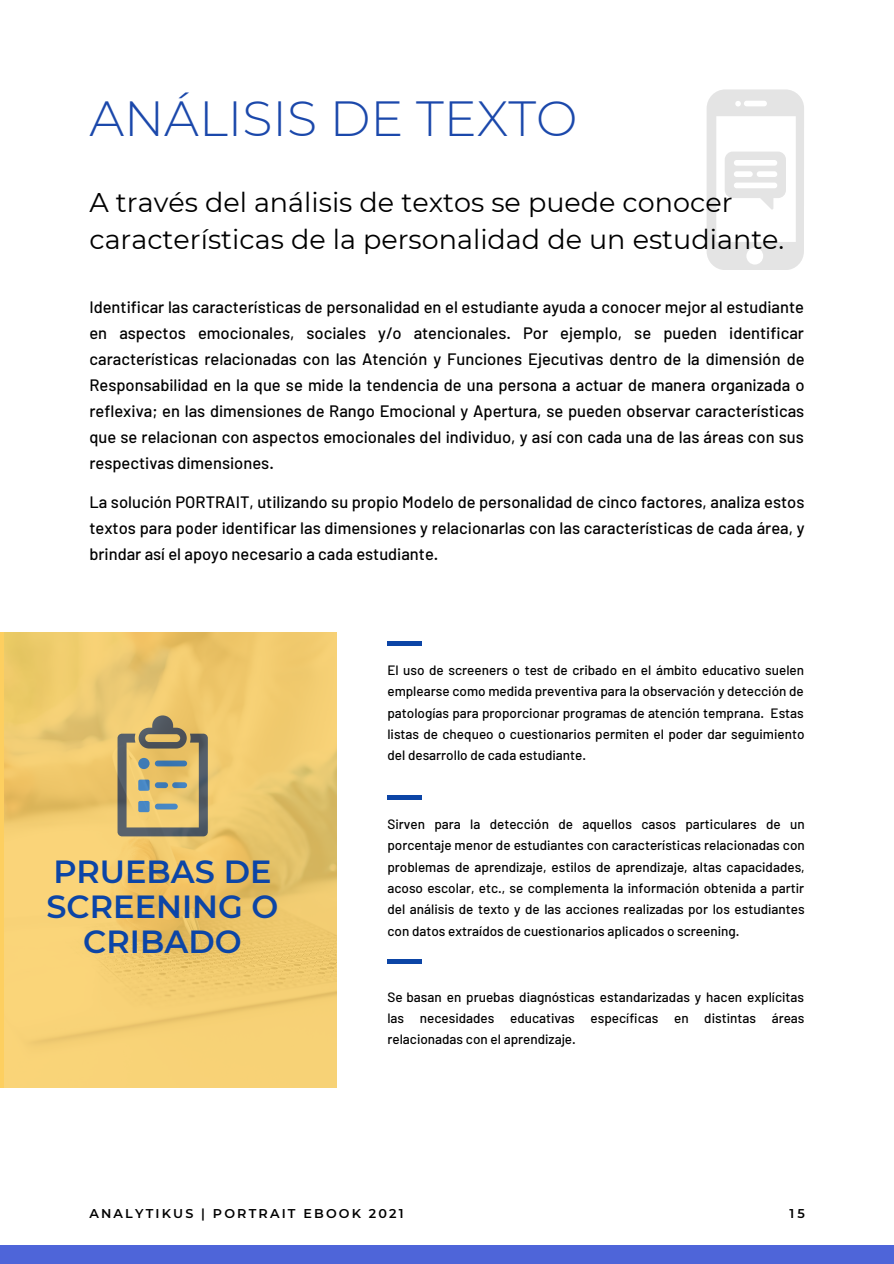
<style>
.page{position:relative;width:894px;height:1264px;background:#fff}
.page>*{position:absolute;margin:0;border:0;box-sizing:border-box;transform-origin:0 0}
.t1{font:300 49.2px "Montserrat";color:#1b48ab}
.t2{font:600 31.95px/34.8px "Montserrat";color:#0c45a6;text-align:center}
.t3{font:27px/37.2px "Montserrat";color:#000}
.t4{font:500 16.5px/26px "Barlow";color:#000;text-align:justify}
.t5{font:500 13.5px/21.5px "Barlow";color:#000;text-align:justify}
.t6{font:600 12.75px "Montserrat";letter-spacing:.17em;color:#000}
</style>
<div class="page">
<div style="left:387px;top:641px;width:35px;height:5px;background:#0c45a6"></div>
<div style="left:387px;top:794px;width:35px;height:5px;background:#0c45a6"></div>
<div style="left:387px;top:959px;width:35px;height:5px;background:#0c45a6"></div>
<div style="left:0;top:1244px;width:893px;height:19px;background:#4e65d9"></div>
<svg style="left:706px;top:89px;width:97px;height:181px"></svg>
<img style="left:4px;top:632px;width:332px;height:455px">
<h1 class="t1" style="left:89px;top:88px;width:489px">ANÁLISIS DE TEXTO</h1>
<h3 class="t3" style="left:89px;top:183px;width:696px">A través del análisis de textos se puede conocer características de la personalidad de un estudiante.</h3>
<p class="t4" style="left:89px;top:294px;width:716px">Identificar las características de personalidad en el estudiante ayuda a conocer mejor al estudiante en aspectos emocionales, sociales y/o atencionales. Por ejemplo, se pueden identificar características relacionadas con las Atención y Funciones Ejecutivas dentro de la dimensión de Responsabilidad en la que se mide la tendencia de una persona a actuar de manera organizada o reflexiva; en las dimensiones de Rango Emocional y Apertura, se pueden observar características que se relacionan con aspectos emocionales del individuo, y así con cada una de las áreas con sus respectivas dimensiones.</p>
<p class="t4" style="left:89px;top:488px;width:716px">La solución PORTRAIT, utilizando su propio Modelo de personalidad de cinco factores, analiza estos textos para poder identificar las dimensiones y relacionarlas con las características de cada área, y brindar así el apoyo necesario a cada estudiante.</p>
<h2 class="t2" style="left:47px;top:854px;width:233px">PRUEBAS DE<br>SCREENING O<br>CRIBADO</h2>
<p class="t5" style="left:387px;top:658px;width:418px">El uso de screeners o test de cribado en el ámbito educativo suelen emplearse como medida preventiva para la observación y detección de patologías para proporcionar programas de atención temprana. Estas listas de chequeo o cuestionarios permiten el poder dar seguimiento del desarrollo de cada estudiante.</p>
<p class="t5" style="left:387px;top:812px;width:419px">Sirven para la detección de aquellos casos particulares de un porcentaje menor de estudiantes con características relacionadas con problemas de aprendizaje, estilos de aprendizaje, altas capacidades, acoso escolar, etc., se complementa la información obtenida a partir del análisis de texto y de las acciones realizadas por los estudiantes con datos extraídos de cuestionarios aplicados o screening.</p>
<p class="t5" style="left:387px;top:985px;width:418px">Se basan en pruebas diagnósticas estandarizadas y hacen explícitas las necesidades educativas específicas en distintas áreas relacionadas con el aprendizaje.</p>
<p class="t6" style="left:89px;top:1205px;width:316px">ANALYTIKUS | PORTRAIT EBOOK 2021</p>
<p class="t6" style="left:789px;top:1205px;width:17px">15</p>
</div>
